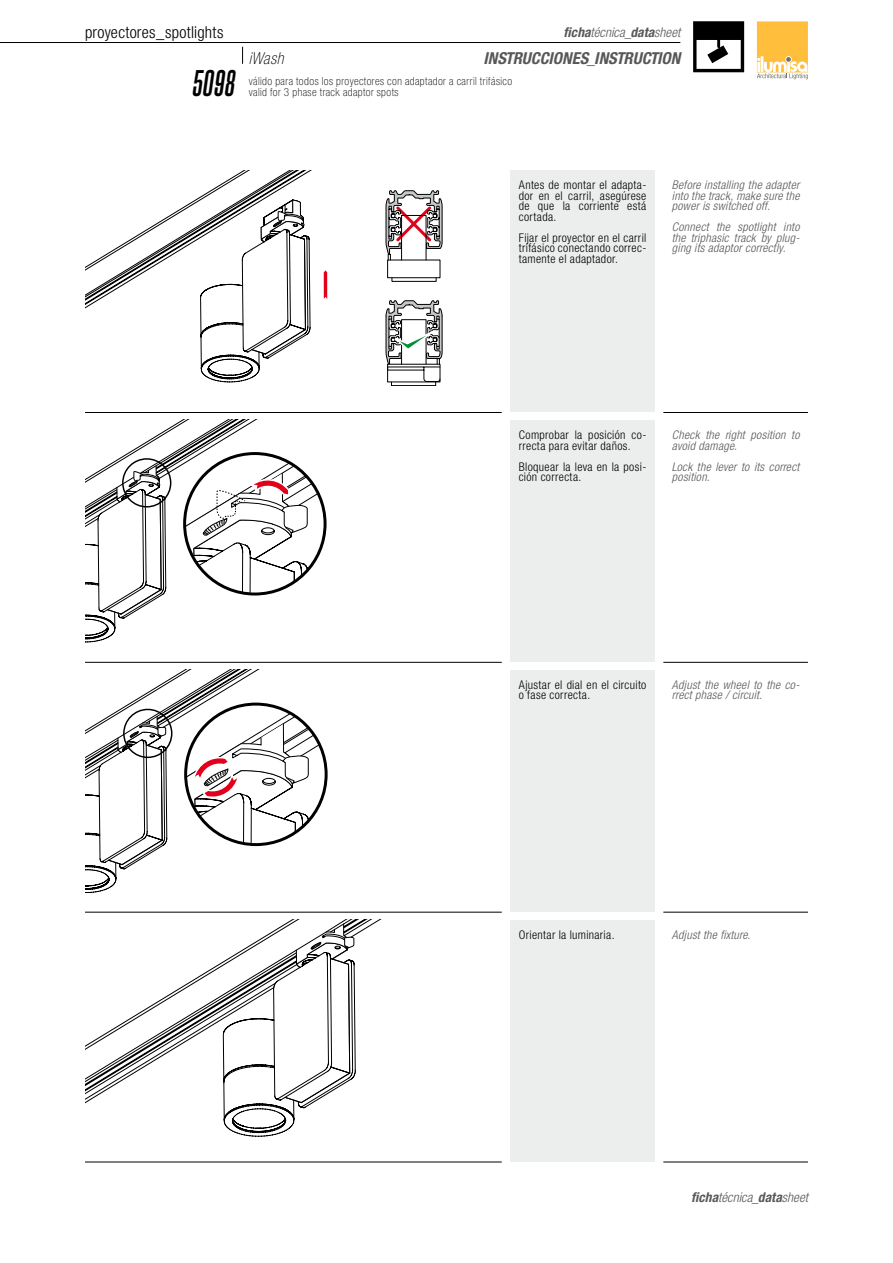
<style>
.page{position:relative;width:893px;height:1263px;background:#fff}
.page>*{position:absolute;margin:0;border:0;box-sizing:border-box;transform-origin:0 0}
.t1{font:italic 700 31.5px "Steelfish Rg";color:#000}
.t2{font:italic 700 condensed 16.5px "Helvetica Neue LT Std";letter-spacing:.005em;color:#58585a}
.t3{font:300 condensed 16.5px "Helvetica Neue LT Std";letter-spacing:.015em;color:#000}
.t4{font:italic 100 condensed 16.5px "Helvetica Neue LT Std";letter-spacing:.03em;color:#000}
.t5{font:italic 300 condensed 13.5px "Helvetica Neue LT Std";color:#58585a}
.t6{font:300 condensed 12px/10.5px "Helvetica Neue LT Std";letter-spacing:.03em;color:#000}
.t7{font:italic 300 condensed 12px/10.5px "Helvetica Neue LT Std";letter-spacing:.025em;color:#58585a}
.t8{font:100 condensed 11.25px/10.2px "Helvetica Neue LT Std";letter-spacing:.04em;color:#000}
.s1{font-weight:700}
.s2{font-weight:500}
</style>
<div class="page">
<svg style="left:757px;top:21px;width:51px;height:58px;background:#faca6a"></svg>
<svg style="left:693px;top:21px;width:51px;height:51px"></svg>
<hr style="left:0;top:42px;width:680px;height:1px;background:#000">
<div style="left:510px;top:170px;width:145px;height:242px;background:#eceded"></div>
<svg style="left:200px;top:333px;width:109px;height:49px"></svg>
<svg style="left:85px;top:170px;width:358px;height:163px"></svg>
<div style="left:510px;top:420px;width:145px;height:242px;background:#eceded"></div>
<svg style="left:85px;top:632px;width:30px;height:10px"></svg>
<svg style="left:309px;top:477px;width:16px;height:94px"></svg>
<svg style="left:85px;top:420px;width:224px;height:212px"></svg>
<div style="left:510px;top:670px;width:145px;height:242px;background:#eceded"></div>
<svg style="left:310px;top:727px;width:16px;height:95px"></svg>
<svg style="left:85px;top:883px;width:31px;height:9px"></svg>
<svg style="left:85px;top:670px;width:225px;height:213px"></svg>
<div style="left:510px;top:919px;width:145px;height:242px;background:#eceded"></div>
<svg style="left:225px;top:1125px;width:68px;height:11px"></svg>
<svg style="left:85px;top:919px;width:297px;height:206px"></svg>
<div style="left:388px;top:260px;width:52px;height:18px;border:1px solid #000"></div>
<svg style="left:386px;top:191px;width:56px;height:69px"></svg>
<svg style="left:386px;top:300px;width:57px;height:86px"></svg>
<svg style="left:242px;top:47px;width:1px;height:17px"></svg>
<hr style="left:85px;top:412px;width:417px;height:1px;background:#000">
<hr style="left:663px;top:412px;width:145px;height:1px;background:#000">
<hr style="left:85px;top:662px;width:417px;height:1px;background:#000">
<hr style="left:663px;top:662px;width:145px;height:1px;background:#000">
<hr style="left:85px;top:912px;width:417px;height:1px;background:#000">
<hr style="left:663px;top:912px;width:145px;height:1px;background:#000">
<hr style="left:85px;top:1162px;width:417px;height:1px;background:#000">
<hr style="left:663px;top:1162px;width:145px;height:1px;background:#000">
<h2 class="t3" style="left:85px;top:22px;width:140px">proyectores_spotlights</h2>
<h1 class="t1" style="left:191px;top:64px;width:44px">5098</h1>
<h2 class="t4" style="left:249px;top:49px;width:36px">iWash</h2>
<p class="t5" style="left:564px;top:24px;width:118px"><span class="s1">ficha</span>técnica<span class="s2">_</span><span class="s1">data</span>sheet</p>
<h2 class="t2" style="left:483px;top:48px;width:198px">INSTRUCCIONES<span class="s2">_</span>INSTRUCTION</h2>
<p class="t8" style="left:249px;top:76px;width:265px">válido para todos los proyectores con adaptador a carril trifásico valid for 3 phase track adaptor spots</p>
<p class="t6" style="left:519px;top:180px;width:129px;text-align:justify">Antes de montar el adapta&shy;dor en el carril, asegúrese de que la corriente está cortada.</p>
<p class="t6" style="left:519px;top:232px;width:129px;text-align:justify">Fijar el proyector en el carril trifásico conectando correc&shy;tamente el adaptador.</p>
<p class="t7" style="left:672px;top:180px;width:129px;text-align:justify">Before installing the adapter into the track, make sure the power is switched off.</p>
<p class="t7" style="left:672px;top:222px;width:129px;text-align:justify">Connect the spotlight into the triphasic track by plug&shy;ging its adaptor correctly.</p>
<p class="t6" style="left:519px;top:429px;width:129px">Comprobar la posición co&shy;rrecta para evitar daños.</p>
<p class="t6" style="left:519px;top:461px;width:129px">Bloquear la leva en la posi&shy;ción correcta.</p>
<p class="t7" style="left:672px;top:430px;width:129px">Check the right position to avoid damage.</p>
<p class="t7" style="left:672px;top:461px;width:129px">Lock the lever to its correct position.</p>
<p class="t6" style="left:519px;top:679px;width:129px">Ajustar el dial en el circuito o fase correcta.</p>
<p class="t7" style="left:672px;top:680px;width:129px">Adjust the wheel to the co&shy;rrect phase / circuit.</p>
<p class="t6" style="left:519px;top:929px;width:97px">Orientar la luminaria.</p>
<p class="t7" style="left:672px;top:929px;width:80px">Adjust the fixture.</p>
<p class="t5" style="left:691px;top:1189px;width:118px"><span class="s1">ficha</span>técnica<span class="s2">_</span><span class="s1">data</span>sheet</p>
</div>
